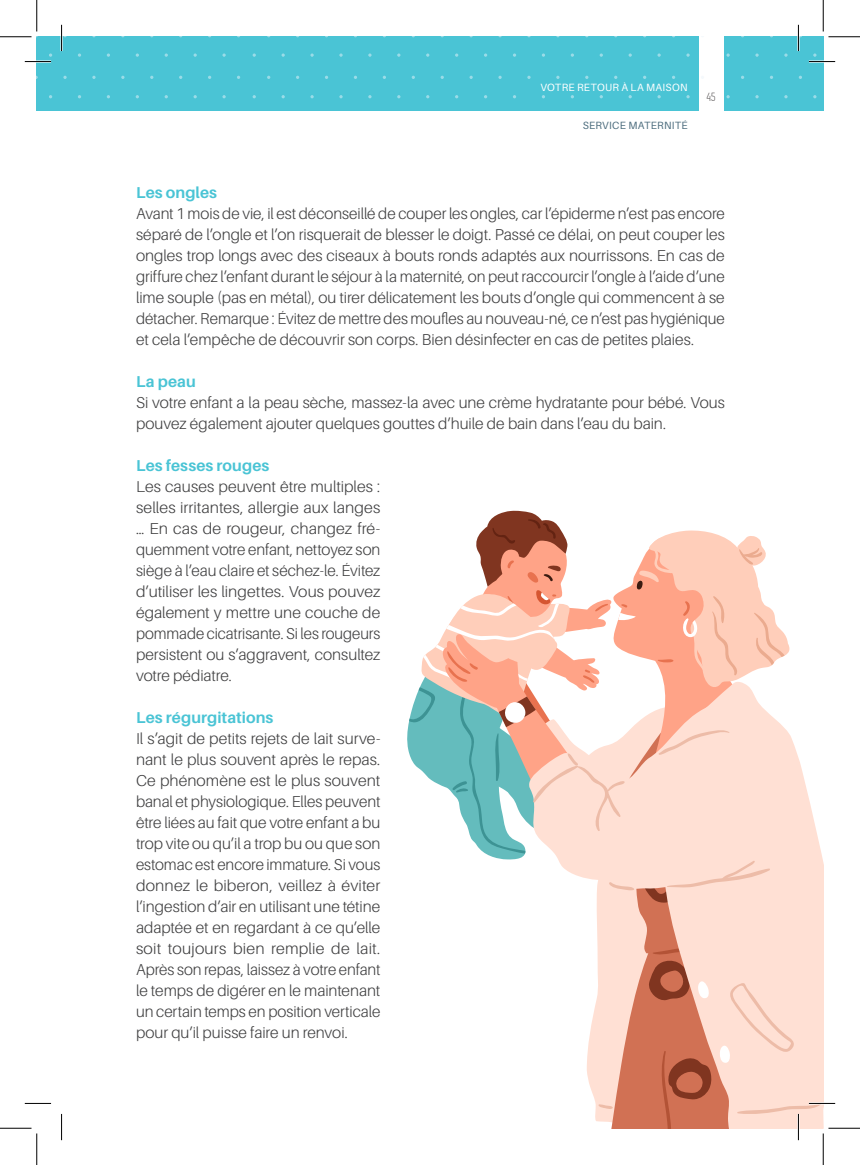
<style>
.page{position:relative;width:860px;height:1165px;background:#fff}
.page>*{position:absolute;margin:0;border:0;box-sizing:border-box;transform-origin:0 0}
.BODY{font:300 15.75px/21px "Aileron";color:#3e3e3f;text-align:justify}
.BODY-2{font:700 15.75px "Aileron";letter-spacing:.005em;color:#4ac4d5}
.t1{font:12.25px "Simplifica";color:#231f20}
.t2{font:10.5px "Aileron";letter-spacing:.025em;color:#fff}
.t3{font:10.5px "Aileron";letter-spacing:.025em;color:#4d6d7e}
</style>
<div class="page">
<div style="left:37px;top:37px;width:25px;height:74px;background:#4ac4d5"></div>
<div style="left:62px;top:37px;width:637px;height:74px;background:#4ac4d5"></div>
<div style="left:725px;top:37px;width:98px;height:74px;background:#4ac4d5"></div>
<svg style="left:78px;top:53px;width:3px;height:4px"></svg>
<svg style="left:193px;top:53px;width:4px;height:4px"></svg>
<svg style="left:222px;top:53px;width:4px;height:4px"></svg>
<svg style="left:281px;top:53px;width:4px;height:4px"></svg>
<svg style="left:310px;top:53px;width:4px;height:4px"></svg>
<svg style="left:339px;top:53px;width:4px;height:4px"></svg>
<svg style="left:513px;top:53px;width:3px;height:4px"></svg>
<svg style="left:599px;top:53px;width:4px;height:4px"></svg>
<svg style="left:628px;top:53px;width:4px;height:4px"></svg>
<svg style="left:657px;top:53px;width:4px;height:4px"></svg>
<svg style="left:726px;top:53px;width:4px;height:4px"></svg>
<hr style="left:25px;top:60px;width:26px;height:3px;background:#fff">
<hr style="left:809px;top:60px;width:26px;height:3px;background:#fff">
<hr style="left:60px;top:25px;width:3px;height:26px;background:#fff">
<hr style="left:797px;top:25px;width:2px;height:26px;background:#fff">
<svg style="left:25px;top:53px;width:27px;height:9px"></svg>
<svg style="left:809px;top:53px;width:26px;height:9px"></svg>
<svg style="left:25px;top:1103px;width:26px;height:1px"></svg>
<svg style="left:61px;top:25px;width:6px;height:26px"></svg>
<svg style="left:61px;top:1114px;width:1px;height:26px"></svg>
<svg style="left:798px;top:25px;width:4px;height:26px"></svg>
<svg style="left:407px;top:510px;width:428px;height:630px"></svg>
<hr style="left:828px;top:1127px;width:32px;height:2px;background:#fff">
<hr style="left:822px;top:1133px;width:2px;height:32px;background:#fff">
<hr style="left:0;top:36px;width:32px;height:1px;background:#000">
<hr style="left:828px;top:36px;width:32px;height:1px;background:#000">
<hr style="left:0;top:1128px;width:32px;height:1px;background:#000">
<hr style="left:828px;top:1128px;width:32px;height:1px;background:#000">
<hr style="left:36px;top:0;width:1px;height:32px;background:#000">
<hr style="left:36px;top:1133px;width:1px;height:32px;background:#000">
<hr style="left:823px;top:0;width:1px;height:32px;background:#000">
<hr style="left:823px;top:1133px;width:1px;height:32px;background:#000">
<p class="t2" style="left:540px;top:82px;width:149px">VOTRE RETOUR À LA MAISON</p>
<p class="t3" style="left:583px;top:120px;width:107px">SERVICE MATERNITÉ</p>
<p class="t1" style="left:707px;top:91px;width:10px">45</p>
<p class="BODY-2" style="left:136px;top:184px;width:83px">Les ongles</p>
<p class="BODY" style="left:136px;top:203px;width:590px">Avant 1 mois de vie, il est déconseillé de couper les ongles, car l’épiderme n’est pas encore séparé de l’ongle et l’on risquerait de blesser le doigt. Passé ce délai, on peut couper les ongles trop longs avec des ciseaux à bouts ronds adaptés aux nourrissons. En cas de griffure chez l’enfant durant le séjour à la maternité, on peut raccourcir l’ongle à l’aide d’une lime souple (pas en métal), ou tirer délicatement les bouts d’ongle qui commencent à se détacher. Remarque : Évitez de mettre des moufles au nouveau-né, ce n’est pas hygiénique et cela l’empêche de découvrir son corps. Bien désinfecter en cas de petites plaies.</p>
<p class="BODY-2" style="left:136px;top:373px;width:61px">La peau</p>
<p class="BODY" style="left:136px;top:392px;width:590px">Si votre enfant a la peau sèche, massez-la avec une crème hydratante pour bébé. Vous pouvez également ajouter quelques gouttes d’huile de bain dans l’eau du bain.</p>
<p class="BODY-2" style="left:136px;top:457px;width:135px">Les fesses rouges</p>
<p class="BODY" style="left:136px;top:476px;width:246px">Les causes peuvent être multiples : selles irritantes, allergie aux langes … En cas de rougeur, changez fré&shy;quemment votre enfant, nettoyez son siège à l’eau claire et séchez-le. Évitez d’utiliser les lingettes. Vous pouvez également y mettre une couche de pommade cicatrisante. Si les rougeurs persistent ou s’aggravent, consultez votre pédiatre.</p>
<p class="BODY-2" style="left:136px;top:709px;width:139px">Les régurgitations</p>
<p class="BODY" style="left:136px;top:728px;width:246px">Il s’agit de petits rejets de lait surve&shy;nant le plus souvent après le repas.<br>Ce phénomène est le plus souvent banal et physiologique. Elles peuvent être liées au fait que votre enfant a bu trop vite ou qu’il a trop bu ou que son estomac est encore immature. Si vous donnez le biberon, veillez à éviter l’ingestion d’air en utilisant une tétine adaptée et en regardant à ce qu’elle soit toujours bien remplie de lait.<br>Après son repas, laissez à votre enfant le temps de digérer en le maintenant un certain temps en position verticale pour qu’il puisse faire un renvoi.</p>
</div>
